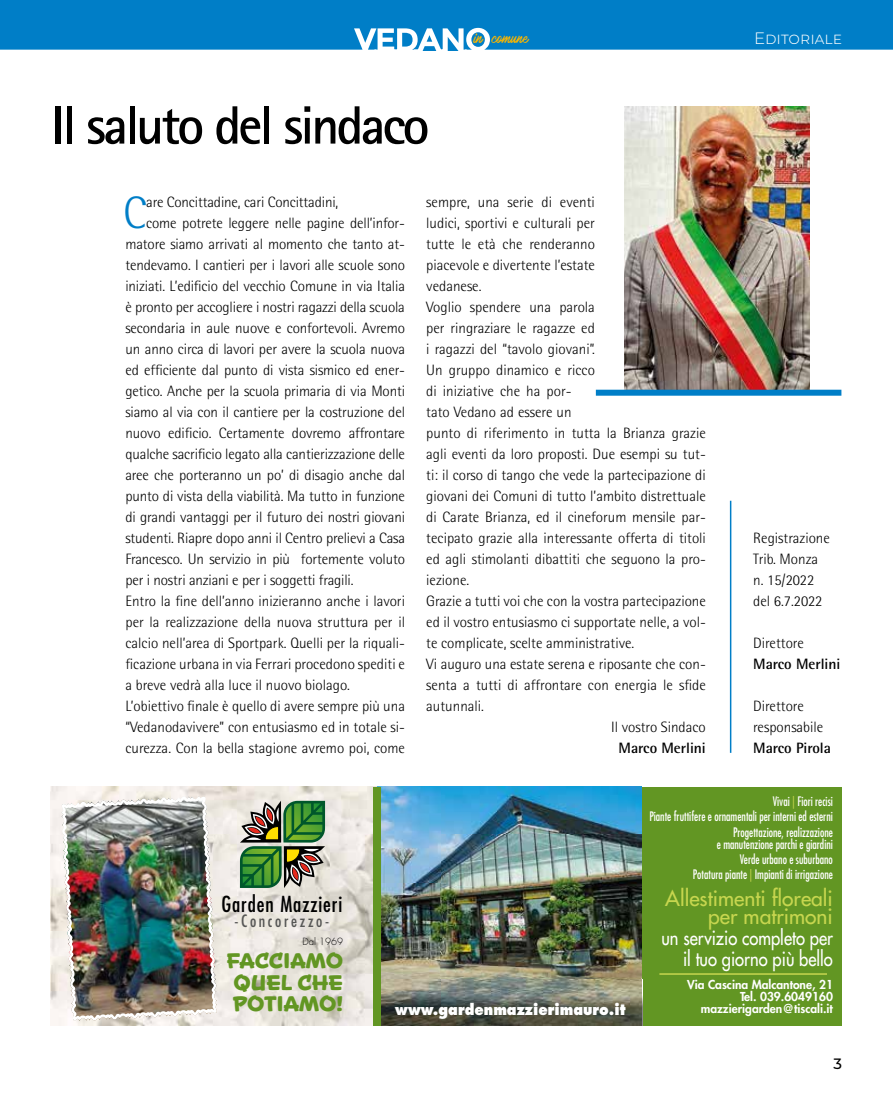
<style>
.page{position:relative;width:893px;height:1106px;background:#fff}
.page>*{position:absolute;margin:0;border:0;box-sizing:border-box;transform-origin:0 0}
.t1{font:700 54px "Rotis Sans Serif Std";letter-spacing:-.055em;color:#000}
.t2{font:300 45.45px "Rotis Semi Sans Std";color:#007ec7}
.t3{font:condensed 21.45px "Futura Std";letter-spacing:.04em;color:#000}
.t4{font:500 21px/18px "Futura Std";color:#c7d64f;text-align:right}
.t5{font:700 20.85px/21.5px "Snicker";color:#629623;text-align:center}
.t6{font:500 19.5px/21px "Futura Std";color:#fff;text-align:right;scale:.85 1}
.t7{font:condensed 16.65px "Futura Std";letter-spacing:.16em;color:#575756}
.t8{font:300 16.5px "Montserrat";color:#fff}
.t9{font:300 15px/21px "Rotis Semi Sans Std";color:#000}
.t10{font:700 15px "Rotis Semi Sans Std";color:#000}
.t11{font:800 15px "Futura Std";color:#fff;scale:.9 1}
.t12{font:500 15px "Montserrat";color:#000}
.t13{font:condensed 12.75px/15px "Futura Std";color:#fff;text-align:right;scale:.9 1}
.t14{font:12.75px "Mark My Words";color:#fab600}
.t15{font:800 12px/12px "Futura Std";color:#fff;text-align:right}
.t16{font:300 9.6px "Futura Std";color:#000}
.s1{color:#c7d64f}
</style>
<div class="page">
<div style="left:0;top:0;width:893px;height:50px;background:#007ec7"></div>
<svg style="left:0;top:28px;width:893px;height:23px"></svg>
<img style="left:625px;top:106px;width:184px;height:284px">
<div style="left:596px;top:390px;width:245px;height:6px;background:#007ec7"></div>
<hr style="left:730px;top:501px;width:1px;height:252px;background:#007ec7">
<div style="left:642px;top:787px;width:199px;height:238px;background:#629623"></div>
<img style="left:50px;top:787px;width:390px;height:238px">
<img style="left:440px;top:787px;width:202px;height:190px">
<img style="left:381px;top:977px;width:261px;height:2px">
<svg style="left:240px;top:800px;width:85px;height:88px"></svg>
<img style="left:60px;top:794px;width:159px;height:229px">
<img style="left:381px;top:979px;width:262px;height:46px">
<div style="left:373px;top:787px;width:8px;height:238px;background:#629623"></div>
<hr style="left:659px;top:973px;width:168px;height:1px;background:#c7d64f">
<h1 class="t1" style="left:51px;top:91px;width:380px">Il saluto del sindaco</h1>
<p class="t14" style="left:474px;top:31px;width:56px">in comune</p>
<h2 class="t2" style="left:123px;top:186px;width:25px">C</h2>
<p class="t9" style="left:146px;top:191px;width:194px">are Concittadine, cari Concittadini,</p>
<p class="t9" style="left:146px;top:212px;width:260px">come potrete leggere nelle pagine dell’infor-</p>
<p class="t9" style="left:125px;top:233px;width:281px">matore siamo arrivati al momento che tanto at-</p>
<p class="t9" style="left:125px;top:254px;width:281px">tendevamo. I cantieri per i lavori alle scuole sono</p>
<p class="t9" style="left:125px;top:275px;width:281px">iniziati. L’edificio del vecchio Comune in via Italia</p>
<p class="t9" style="left:125px;top:296px;width:281px">è pronto per accogliere i nostri ragazzi della scuola</p>
<p class="t9" style="left:125px;top:317px;width:281px">secondaria in aule nuove e confortevoli. Avremo</p>
<p class="t9" style="left:125px;top:338px;width:281px">un anno circa di lavori per avere la scuola nuova</p>
<p class="t9" style="left:125px;top:359px;width:281px">ed efficiente dal punto di vista sismico ed ener-</p>
<p class="t9" style="left:125px;top:380px;width:281px">getico. Anche per la scuola primaria di via Monti</p>
<p class="t9" style="left:125px;top:401px;width:281px">siamo al via con il cantiere per la costruzione del</p>
<p class="t9" style="left:125px;top:422px;width:281px">nuovo edificio. Certamente dovremo affrontare</p>
<p class="t9" style="left:125px;top:443px;width:281px">qualche sacrificio legato alla cantierizzazione delle</p>
<p class="t9" style="left:125px;top:464px;width:281px">aree che porteranno un po’ di disagio anche dal</p>
<p class="t9" style="left:125px;top:485px;width:281px">punto di vista della viabilità. Ma tutto in funzione</p>
<p class="t9" style="left:125px;top:506px;width:281px">di grandi vantaggi per il futuro dei nostri giovani</p>
<p class="t9" style="left:125px;top:527px;width:281px">studenti. Riapre dopo anni il Centro prelievi a Casa</p>
<p class="t9" style="left:125px;top:548px;width:281px">Francesco. Un servizio in più fortemente voluto</p>
<p class="t9" style="left:125px;top:569px;width:230px">per i nostri anziani e per i soggetti fragili.</p>
<p class="t9" style="left:125px;top:590px;width:281px">Entro la fine dell’anno inizieranno anche i lavori</p>
<p class="t9" style="left:125px;top:611px;width:281px">per la realizzazione della nuova struttura per il</p>
<p class="t9" style="left:125px;top:632px;width:281px">calcio nell’area di Sportpark. Quelli per la riquali-</p>
<p class="t9" style="left:125px;top:653px;width:281px">ficazione urbana in via Ferrari procedono spediti e</p>
<p class="t9" style="left:125px;top:674px;width:226px">a breve vedrà alla luce il nuovo biolago.</p>
<p class="t9" style="left:125px;top:695px;width:281px">L’obiettivo finale è quello di avere sempre più una</p>
<p class="t9" style="left:125px;top:716px;width:281px">“Vedanodavivere” con entusiasmo ed in totale si-</p>
<p class="t9" style="left:125px;top:737px;width:281px">curezza. Con la bella stagione avremo poi, come</p>
<p class="t9" style="left:426px;top:191px;width:170px">sempre, una serie di eventi</p>
<p class="t9" style="left:426px;top:212px;width:170px">ludici, sportivi e culturali per</p>
<p class="t9" style="left:426px;top:233px;width:170px">tutte le età che renderanno</p>
<p class="t9" style="left:426px;top:254px;width:170px">piacevole e divertente l’estate</p>
<p class="t9" style="left:426px;top:275px;width:57px">vedanese.</p>
<p class="t9" style="left:426px;top:296px;width:170px">Voglio spendere una parola</p>
<p class="t9" style="left:426px;top:317px;width:170px">per ringraziare le ragazze ed</p>
<p class="t9" style="left:426px;top:338px;width:170px">i ragazzi del “tavolo giovani”.</p>
<p class="t9" style="left:426px;top:359px;width:170px">Un gruppo dinamico e ricco</p>
<p class="t9" style="left:426px;top:380px;width:147px">di iniziative che ha por-</p>
<p class="t9" style="left:426px;top:401px;width:147px">tato Vedano ad essere un</p>
<p class="t9" style="left:426px;top:422px;width:281px">punto di riferimento in tutta la Brianza grazie</p>
<p class="t9" style="left:426px;top:443px;width:281px">agli eventi da loro proposti. Due esempi su tut-</p>
<p class="t9" style="left:426px;top:464px;width:281px">ti: il corso di tango che vede la partecipazione di</p>
<p class="t9" style="left:426px;top:485px;width:281px">giovani dei Comuni di tutto l’ambito distrettuale</p>
<p class="t9" style="left:426px;top:506px;width:281px">di Carate Brianza, ed il cineforum mensile par-</p>
<p class="t9" style="left:426px;top:527px;width:281px">tecipato grazie alla interessante offerta di titoli</p>
<p class="t9" style="left:426px;top:548px;width:281px">ed agli stimolanti dibattiti che seguono la pro-</p>
<p class="t9" style="left:426px;top:569px;width:44px">iezione.</p>
<p class="t9" style="left:426px;top:590px;width:281px">Grazie a tutti voi che con la vostra partecipazione</p>
<p class="t9" style="left:426px;top:611px;width:281px">ed il vostro entusiasmo ci supportate nelle, a vol-</p>
<p class="t9" style="left:426px;top:632px;width:209px">te complicate, scelte amministrative.</p>
<p class="t9" style="left:426px;top:653px;width:281px">Vi auguro una estate serena e riposante che con-</p>
<p class="t9" style="left:426px;top:674px;width:281px">senta a tutti di affrontare con energia le sfide</p>
<p class="t9" style="left:426px;top:695px;width:59px">autunnali.</p>
<p class="t9" style="left:611px;top:716px;width:96px">Il vostro Sindaco</p>
<p class="t10" style="left:619px;top:738px;width:89px">Marco Merlini</p>
<p class="t8" style="left:754px;top:27px;width:89px">Editoriale</p>
<p class="t9" style="left:753px;top:527px;width:78px">Registrazione<br>Trib. Monza n. 15/2022 del 6.7.2022</p>
<p class="t9" style="left:753px;top:632px;width:52px">Direttore</p>
<p class="t10" style="left:753px;top:654px;width:89px">Marco Merlini</p>
<p class="t9" style="left:753px;top:695px;width:72px">Direttore responsabile</p>
<p class="t10" style="left:753px;top:738px;width:79px">Marco Pirola</p>
<h3 class="t3" style="left:221px;top:891px;width:122px">Garden Mazzieri</h3>
<p class="t7" style="left:235px;top:911px;width:96px">-Concorezzo-</p>
<p class="t16" style="left:303px;top:936px;width:42px">Dal 1969</p>
<h3 class="t5" style="left:227px;top:949px;width:118px">FACCIAMO<br>QUEL CHE<br>POTIAMO!</h3>
<p class="t11" style="left:395px;top:999px;width:257px">www.gardenmazzierimauro.it</p>
<p class="t13" style="left:649px;top:794px;width:205px">Vivai <span class="s1">|</span> Fiori recisi<br>Piante fruttifere e ornamentali per interni ed esterni<br>Progettazione, realizzazione</p>
<p class="t13" style="left:693px;top:836px;width:157px">e manutenzione parchi e giardini<br>Verde urbano e suburbano<br>Potatura piante <span class="s1">|</span> Impianti di irrigazione</p>
<h3 class="t4" style="left:665px;top:889px;width:169px">Allestimenti oreali per matrimoni</h3>
<h3 class="t6" style="left:661px;top:927px;width:203px">un servizio completo per il tuo giorno più bello</h3>
<p class="t15" style="left:687px;top:978px;width:147px">Via Cascina Malcantone, 21<br>Tel. 039.6049160 mazzierigarden@tiscali.it</p>
<p class="t12" style="left:833px;top:1053px;width:10px">3</p>
</div>
